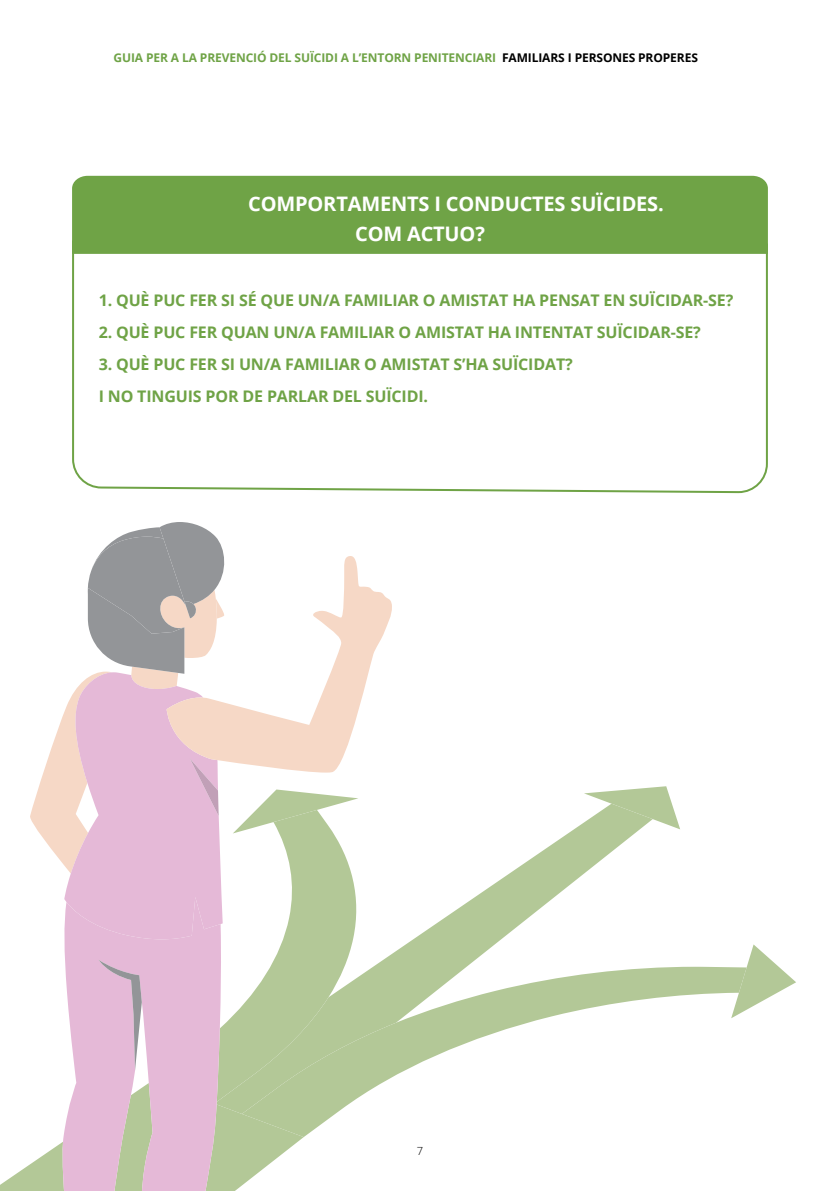
<style>
.page{position:relative;width:840px;height:1191px;background:#fff}
.page>*{position:absolute;margin:0;border:0;box-sizing:border-box;transform-origin:0 0}
.Heading_1{font:700 20px "Open Sans";letter-spacing:-.01em;color:#fff}
.Heading_2{font:700 16px "Open Sans";letter-spacing:-.01em;color:#6fa346}
.t1{font:700 12px "Open Sans";letter-spacing:-.01em;color:#6fa346}
.t2{font:300 11.2px "Open Sans";color:#000}
.s1{color:#000}
</style>
<div class="page">
<svg style="left:72px;top:255px;width:696px;height:239px"></svg>
<div style="left:72px;top:175px;width:696px;height:80px;background:#6fa346"></div>
<svg style="left:374px;top:823px;width:266px;height:143px"></svg>
<svg style="left:583px;top:786px;width:96px;height:43px"></svg>
<svg style="left:303px;top:966px;width:427px;height:171px"></svg>
<svg style="left:730px;top:944px;width:65px;height:74px"></svg>
<svg style="left:221px;top:873px;width:140px;height:228px;fill:#b3c897"></svg>
<svg style="left:0;top:1083px;width:303px;height:108px"></svg>
<svg style="left:62px;top:939px;width:159px;height:252px;background:#e1bed2"></svg>
<div style="left:64px;top:873px;width:158px;height:66px;background:#e5b9d7"></div>
<svg style="left:358px;top:582px;width:34px;height:129px"></svg>
<svg style="left:30px;top:522px;width:328px;height:351px"></svg>
<svg style="left:98px;top:959px;width:44px;height:111px;background:#dab7d0"></svg>
<p class="t1" style="left:113px;top:49px;width:585px">GUIA PER A LA PREVENCIÓ DEL SUÏCIDI A L’ENTORN PENITENCIARI <span class="s1">FAMILIARS I PERSONES PROPERES</span></p>
<p class="Heading_1" style="left:248px;top:190px;width:417px">COMPORTAMENTS I CONDUCTES SUÏCIDES.</p>
<p class="Heading_1" style="left:355px;top:220px;width:131px">COM ACTUO?</p>
<p class="Heading_2" style="left:99px;top:289px;width:635px">1. QUÈ PUC FER SI SÉ QUE UN/A FAMILIAR O AMISTAT HA PENSAT EN SUÏCIDAR-SE?</p>
<p class="Heading_2" style="left:99px;top:321px;width:603px">2. QUÈ PUC FER QUAN UN/A FAMILIAR O AMISTAT HA INTENTAT SUÏCIDAR-SE?</p>
<p class="Heading_2" style="left:99px;top:353px;width:475px">3. QUÈ PUC FER SI UN/A FAMILIAR O AMISTAT S’HA SUÏCIDAT?</p>
<p class="Heading_2" style="left:99px;top:385px;width:331px">I NO TINGUIS POR DE PARLAR DEL SUÏCIDI.</p>
<p class="t2" style="left:416px;top:1143px;width:8px">7</p>
</div>
